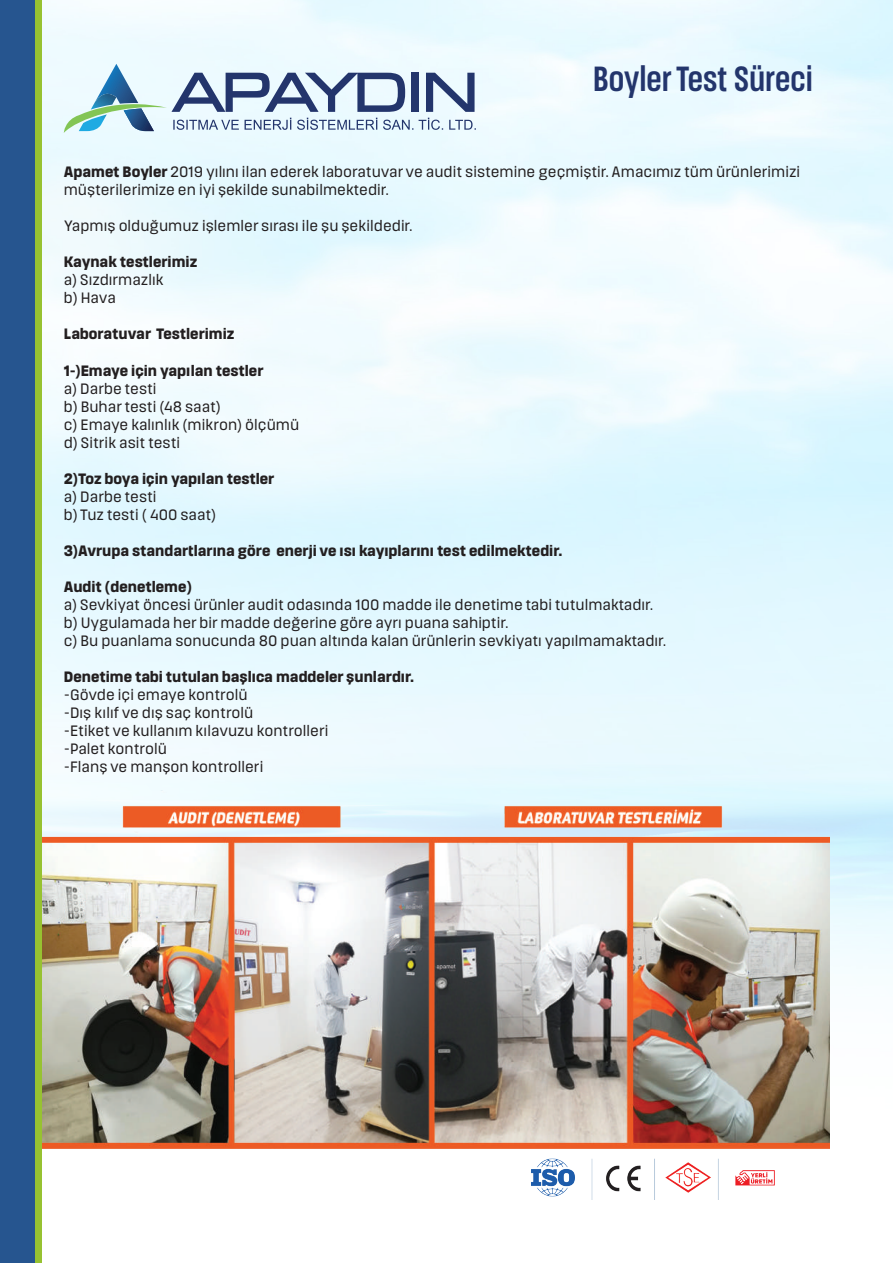
<style>
.page{position:relative;width:893px;height:1263px;background:#fff}
.page>*{position:absolute;margin:0;border:0;box-sizing:border-box;transform-origin:0 0}
.t1{font:500 34.8px "Masif Cn";color:#23356c}
.t2{font:15px "Masif";color:#231f20}
.t3{font:900 15px "Masif";color:#231f20}
.s1{font-weight:900}
</style>
<div class="page">
<img style="left:42px;top:0;width:851px;height:1200px">
<img style="left:42px;top:790px;width:787px;height:409px">
<div style="left:0;top:0;width:42px;height:1263px;background:#97c231"></div>
<div style="left:0;top:0;width:34px;height:1263px;background:#26558f"></div>
<svg style="left:64px;top:64px;width:412px;height:69px;background:#b5c8d8"></svg>
<p class="t1" style="left:593px;top:59px;width:221px">Boyler Test Süreci</p>
<p class="t2" style="left:64px;top:164px;width:738px"><span class="s1">Apamet Boyler</span> 2019 yılını ilan ederek laboratuvar ve audit sistemine geçmiştir. Amacımız tüm ürünlerimizi</p>
<p class="t2" style="left:64px;top:182px;width:327px">müşterilerimize en iyi şekilde sunabilmektedir.</p>
<p class="t2" style="left:64px;top:218px;width:351px">Yapmış olduğumuz işlemler sırası ile şu şekildedir.</p>
<p class="t3" style="left:64px;top:253px;width:135px">Kaynak testlerimiz</p>
<p class="t2" style="left:64px;top:272px;width:102px">a) Sızdırmazlık</p>
<p class="t2" style="left:64px;top:290px;width:54px">b) Hava</p>
<p class="t3" style="left:64px;top:325px;width:172px">Laboratuvar Testlerimiz</p>
<p class="t3" style="left:64px;top:361px;width:201px">1-)Emaye için yapılan testler</p>
<p class="t2" style="left:64px;top:380px;width:94px">a) Darbe testi</p>
<p class="t2" style="left:64px;top:398px;width:159px">b) Buhar testi (48 saat)</p>
<p class="t2" style="left:64px;top:416px;width:237px">c) Emaye kalınlık (mikron) ölçümü</p>
<p class="t2" style="left:64px;top:434px;width:118px">d) Sitrik asit testi</p>
<p class="t3" style="left:64px;top:469px;width:212px">2)Toz boya için yapılan testler</p>
<p class="t2" style="left:64px;top:488px;width:94px">a) Darbe testi</p>
<p class="t2" style="left:64px;top:506px;width:154px">b) Tuz testi ( 400 saat)</p>
<p class="t3" style="left:64px;top:541px;width:500px">3)Avrupa standartlarına göre enerji ve ısı kayıplarını test edilmektedir.</p>
<p class="t3" style="left:64px;top:577px;width:130px">Audit (denetleme)</p>
<p class="t2" style="left:64px;top:596px;width:591px">a) Sevkiyat öncesi ürünler audit odasında 100 madde ile denetime tabi tutulmaktadır.</p>
<p class="t2" style="left:64px;top:614px;width:447px">b) Uygulamada her bir madde değerine göre ayrı puana sahiptir.</p>
<p class="t2" style="left:64px;top:632px;width:604px">c) Bu puanlama sonucunda 80 puan altında kalan ürünlerin sevkiyatı yapılmamaktadır.</p>
<p class="t3" style="left:64px;top:667px;width:352px">Denetime tabi tutulan başlıca maddeler şunlardır.</p>
<p class="t2" style="left:64px;top:686px;width:185px">-Gövde içi emaye kontrolü</p>
<p class="t2" style="left:64px;top:704px;width:191px">-Dış kılıf ve dış saç kontrolü</p>
<p class="t2" style="left:64px;top:722px;width:266px">-Etiket ve kullanım kılavuzu kontrolleri</p>
<p class="t2" style="left:64px;top:740px;width:105px">-Palet kontrolü</p>
<p class="t2" style="left:64px;top:758px;width:201px">-Flanş ve manşon kontrolleri</p>
</div>
